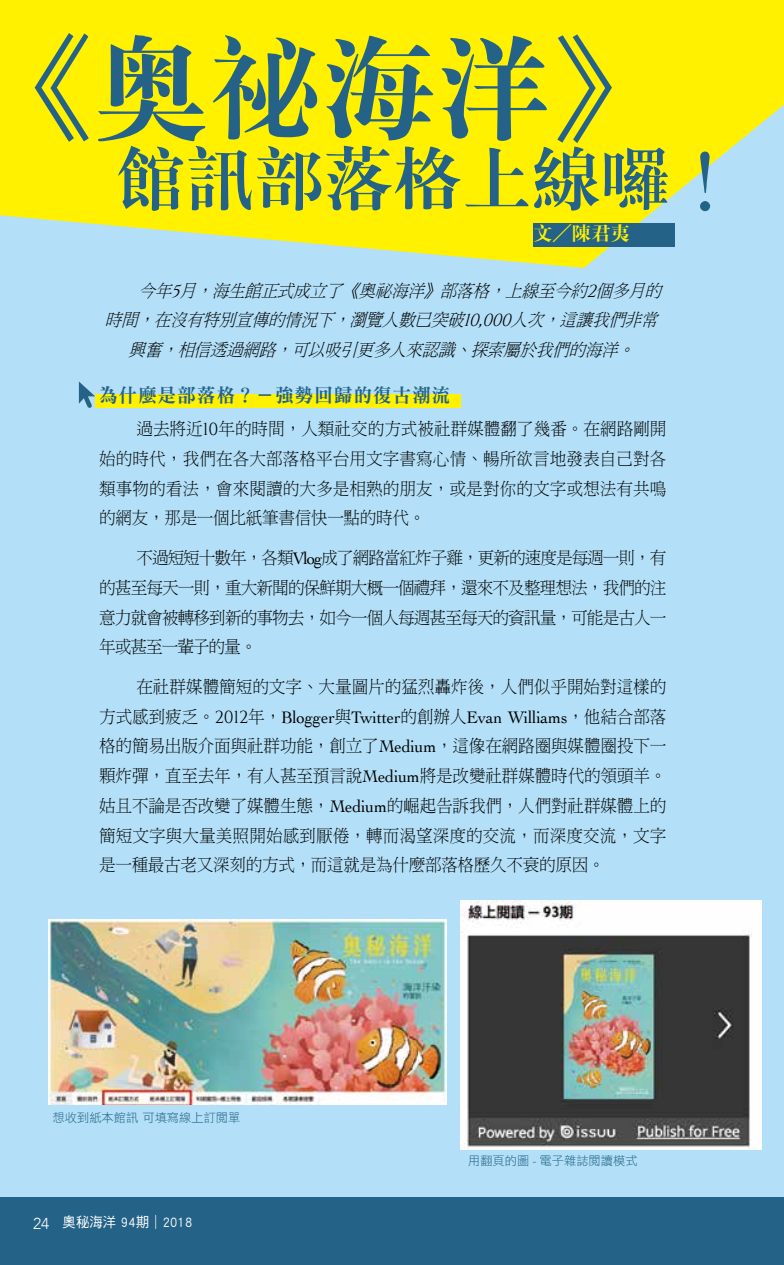
<style>
.page{position:relative;width:784px;height:1265px;background:#b3e0f8}
.page>*{position:absolute;margin:0;border:0;box-sizing:border-box;transform-origin:0 0}
.t1{font:115.5px "Sungti CSEG Bold Big 5";color:#246387}
.t2{font:70px "Sungti CSEG Bold Big 5";letter-spacing:-.01em;color:#246387}
.t3{font:19.25px "DF Ming Std W9";letter-spacing:.07em;color:#246387;scale:.95 1}
.t4{font:19.25px "Sungti CSEG Bold Big 5";color:#fff100}
.t5{font:17.5px/29.8px "DF Ming Std W3";letter-spacing:-.02em;color:#000;text-align:justify;scale:.95 1}
.t6{font:italic 17.5px "DF Ming Std W3";color:#000;scale:.95 1}
.t7{font:17.5px "Cochin";letter-spacing:-.01em;color:#000;scale:.95 1}
.t8{font:14px "DF Hei Std W5";letter-spacing:.01em;color:#fff;scale:.95 1}
.t9{font:12.25px "DF Hei Std W3";color:#246387}
.s1{font-family:"Cinzel"}
.s2{font-family:"DF Hei Std W3"}
.s3{font-family:"Cochin"}
.s4{font-family:"DF Ming Std W3"}
.s5{font-family:"Avenir";font-weight:300;font-size:15.75px}
</style>
<div class="page">
<div style="left:95px;top:395px;width:366px;height:13px;background:#fff100"></div>
<svg style="left:0;top:0;width:784px;height:268px;background:#f3ee24"></svg>
<img style="left:48px;top:919px;width:398px;height:185px">
<img style="left:461px;top:900px;width:300px;height:249px">
<div style="left:533px;top:223px;width:142px;height:24px;background:#246387"></div>
<svg style="left:79px;top:381px;width:16px;height:27px"></svg>
<div style="left:0;top:1197px;width:784px;height:68px;background:#246387"></div>
<h1 class="t1" style="left:-21px;top:30px;width:689px">《奧祕海洋》</h1>
<h2 class="t2" style="left:116px;top:143px;width:626px">館訊部落格上線囉！</h2>
<p class="t4" style="left:533px;top:223px;width:99px">文╱陳君夷</p>
<p class="t6" style="left:139px;top:281px;width:556px">今年<span class="s1">5</span>月<span class="s2">，</span>海生館正式成立了<span class="s2">《</span>奧祕海洋<span class="s2">》</span>部落格<span class="s2">，</span>上線至今約<span class="s1">2</span>個多月的</p>
<p class="t6" style="left:105px;top:311px;width:588px">時間<span class="s2">，</span>在沒有特別宣傳的情況下<span class="s2">，</span>瀏覽人數已突破<span class="s1">10</span><span class="s3">,</span><span class="s1">000</span>人次<span class="s2">，</span>這讓我們非常</p>
<p class="t6" style="left:128px;top:340px;width:539px">興奮<span class="s2">，</span>相信透過網路<span class="s2">，</span>可以吸引更多人來認識<span class="s2">、</span>探索屬於我們的海洋<span class="s2">。</span></p>
<p class="t3" style="left:99px;top:385px;width:371px">為什麼是部落格？－強勢回歸的復古潮流</p>
<p class="t5" style="left:99px;top:414px;width:599px;text-indent:37px">過去將近<span class="s1">10</span>年的時間<span class="s2">，</span>人類社交的方式被社群媒體翻了幾番<span class="s2">。</span>在網路剛開始的時代<span class="s2">，</span>我們在各大部落格平台用文字書寫心情<span class="s2">、</span>暢所欲言地發表自己對各類事物的看法<span class="s2">，</span>會來閱讀的大多是相熟的朋友<span class="s2">，</span>或是對你的文字或想法有共鳴的網友<span class="s2">，</span>那是一個比紙筆書信快一點的時代<span class="s2">。</span></p>
<p class="t5" style="left:99px;top:543px;width:599px;text-indent:37px">不過短短十數年<span class="s2">，</span>各類<span class="s3">Vlog</span>成了網路當紅炸子雞<span class="s2">，</span>更新的速度是每週一則<span class="s2">，</span>有的甚至每天一則<span class="s2">，</span>重大新聞的保鮮期大概一個禮拜<span class="s2">，</span>還來不及整理想法<span class="s2">，</span>我們的注意力就會被轉移到新的事物去<span class="s2">，</span>如今一個人每週甚至每天的資訊量<span class="s2">，</span>可能是古人一年或甚至一輩子的量<span class="s2">。</span></p>
<p class="t5" style="left:136px;top:672px;width:559px">在社群媒體簡短的文字<span class="s2">、</span>大量圖片的猛烈轟炸後<span class="s2">，</span>人們似乎開始對這樣的</p>
<p class="t7" style="left:99px;top:705px;width:598px"><span class="s4">方式感到疲乏</span><span class="s2">。</span><span class="s1">2012</span><span class="s4">年</span><span class="s2">，</span>Blogger<span class="s4">與</span>Twitter<span class="s4">的創辦人</span>Evan Williams<span class="s2">，</span><span class="s4">他結合部落</span></p>
<p class="t5" style="left:99px;top:731px;width:599px">格的簡易出版介面與社群功能<span class="s2">，</span>創立了<span class="s3">Medium</span><span class="s2">，</span>這像在網路圈與媒體圈投下一顆炸彈<span class="s2">，</span>直至去年<span class="s2">，</span>有人甚至預言說<span class="s3">Medium</span>將是改變社群媒體時代的領頭羊<span class="s2">。</span>姑且不論是否改變了媒體生態<span class="s2">，</span><span class="s3">Medium</span>的崛起告訴我們<span class="s2">，</span>人們對社群媒體上的簡短文字與大量美照開始感到厭倦<span class="s2">，</span>轉而渴望深度的交流<span class="s2">，</span>而深度交流<span class="s2">，</span>文字是一種最古老又深刻的方式<span class="s2">，</span>而這就是為什麼部落格歷久不衰的原因<span class="s2">。</span></p>
<p class="t9" style="left:53px;top:1111px;width:189px">想收到紙本館訊 可填寫線上訂閱單</p>
<p class="t8" style="left:33px;top:1214px;width:169px"><span class="s5">24</span> 奧秘海洋 94期<span class="s2">｜</span>2018</p>
<p class="t9" style="left:468px;top:1154px;width:171px">用翻頁的圖 - 電子雜誌閱讀模式</p>
</div>
